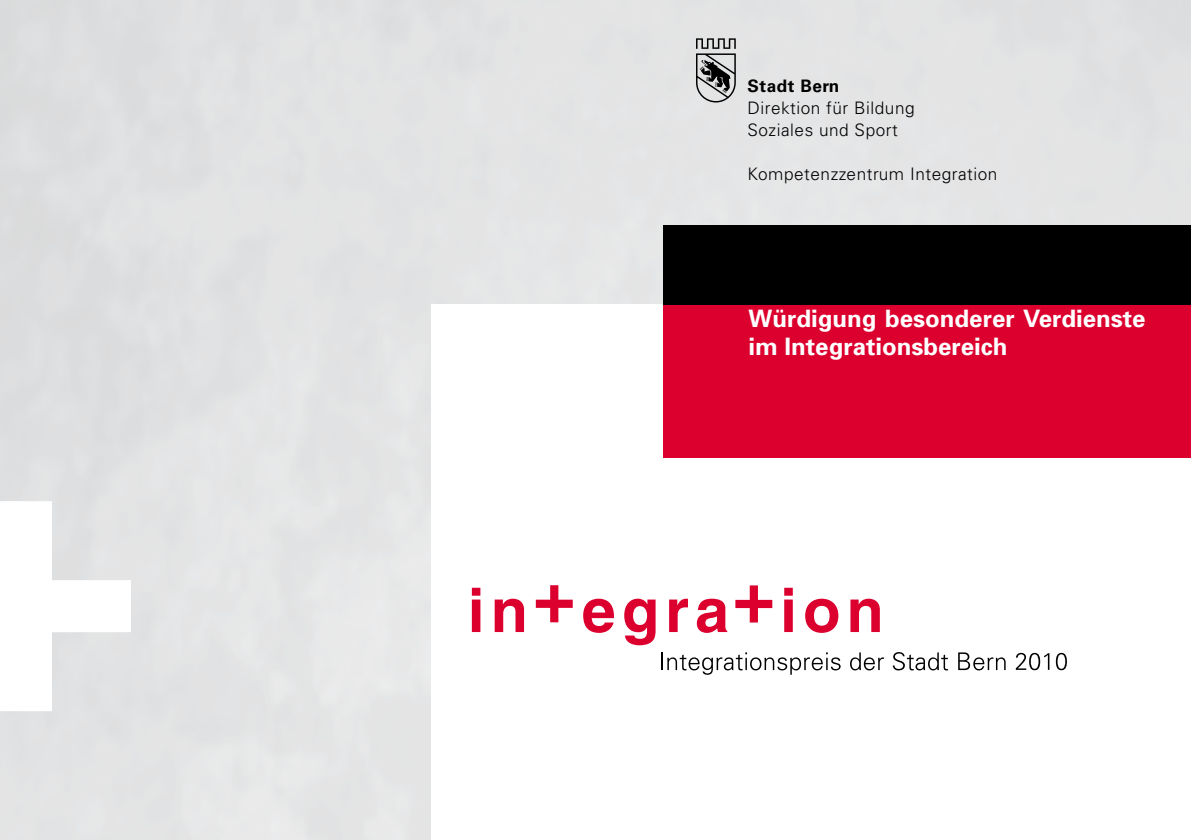
<style>
.page{position:relative;width:1191px;height:840px;background:#fff}
.page>*{position:absolute;margin:0;border:0;box-sizing:border-box;transform-origin:0 0}
.t1{font:700 24px/28.8px "Univers";color:#fff}
.t2{font:300 17.2px/22px "Univers LT";letter-spacing:.03em;color:#000}
.t3{font:700 17.2px "Univers LT";letter-spacing:.03em;color:#000}
</style>
<div class="page">
<div style="left:663px;top:304px;width:528px;height:153px;background:#dc002e"></div>
<div style="left:663px;top:225px;width:528px;height:79px;background:#000"></div>
<svg style="left:696px;top:38px;width:40px;height:64px;background:#949494"></svg>
<svg style="left:0;top:501px;width:131px;height:209px"></svg>
<svg style="left:472px;top:587px;width:8px;height:44px"></svg>
<svg style="left:495px;top:598px;width:29px;height:33px"></svg>
<svg style="left:536px;top:585px;width:37px;height:37px"></svg>
<svg style="left:583px;top:598px;width:31px;height:34px"></svg>
<svg style="left:624px;top:598px;width:31px;height:47px"></svg>
<svg style="left:669px;top:598px;width:19px;height:33px"></svg>
<svg style="left:697px;top:598px;width:30px;height:34px"></svg>
<svg style="left:735px;top:585px;width:37px;height:37px"></svg>
<svg style="left:784px;top:587px;width:8px;height:44px"></svg>
<svg style="left:805px;top:598px;width:33px;height:34px"></svg>
<svg style="left:850px;top:598px;width:30px;height:33px"></svg>
<svg style="left:661px;top:652px;width:179px;height:22px"></svg>
<svg style="left:850px;top:652px;width:34px;height:18px"></svg>
<svg style="left:892px;top:652px;width:56px;height:18px"></svg>
<svg style="left:958px;top:652px;width:47px;height:18px"></svg>
<svg style="left:1015px;top:652px;width:34px;height:17px"></svg>
<svg style="left:1055px;top:652px;width:12px;height:17px"></svg>
<p class="t3" style="left:747px;top:76px;width:93px">Stadt Bern</p>
<p class="t2" style="left:747px;top:97px;width:169px">Direktion für Bildung<br>Soziales und Sport</p>
<p class="t2" style="left:747px;top:163px;width:251px">Kompetenzzentrum Integration</p>
<h1 class="t1" style="left:748px;top:302px;width:398px">Würdigung besonderer Verdienste im Integrationsbereich</h1>
</div>
